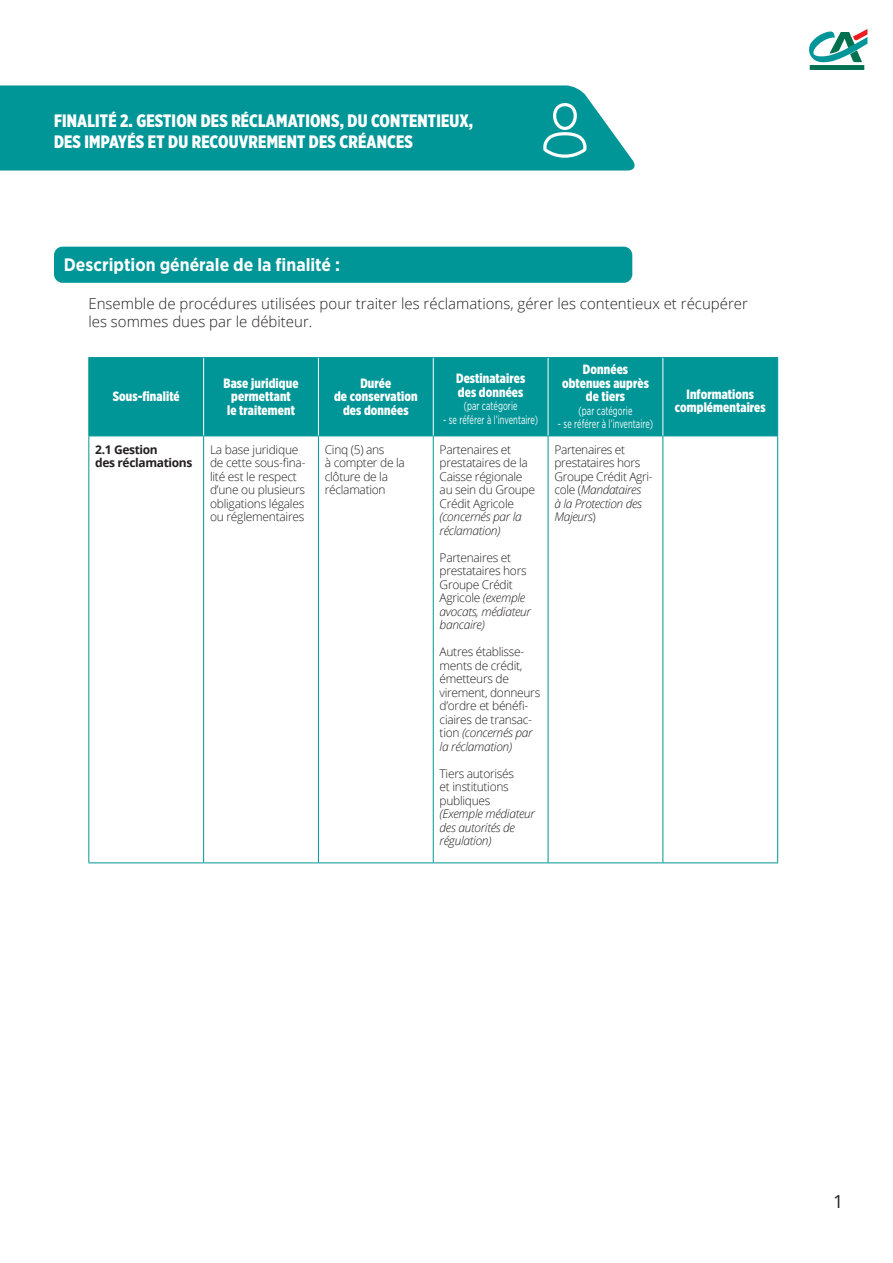
<style>
.page{position:relative;width:893px;height:1263px;background:#fff}
.page>*{position:absolute;margin:0;border:0;box-sizing:border-box;transform-origin:0 0}
.t1{font:900 18px/21.6px "Gotham X Narrow";letter-spacing:.01em;color:#fff}
.t2{font:700 18px "Gotham Narrow";color:#fff}
.t3{font:18px "Open Sans";color:#231f20}
.t4{font:300 15px/18px "Open Sans";color:#231f20}
.t5{font:900 13.5px/13.5px "Gotham X Narrow";letter-spacing:.01em;color:#fff;text-align:center}
.t6{font:300 12px/13.5px "Open Sans";letter-spacing:-.025em;color:#231f20}
.t7{font:12px "Gotham Narrow";letter-spacing:.01em;color:#fff;scale:.72 1}
.t8{font:italic 300 12px/13.5px "Open Sans";letter-spacing:-.025em;color:#231f20}
.t9{font:700 12px/13.5px "Open Sans";letter-spacing:-.03em;color:#231f20}
.s1{font-style:italic}
</style>
<div class="page">
<svg style="left:809px;top:29px;width:58px;height:41px"></svg>
<div style="left:54px;top:247px;width:578px;height:36px;background:#009597;border-radius:9px"></div>
<div style="left:89px;top:358px;width:688px;height:78px;background:#009597"></div>
<hr style="left:88px;top:436px;width:1px;height:426px;background:#009597">
<hr style="left:203px;top:436px;width:1px;height:426px;background:#009597">
<hr style="left:318px;top:436px;width:1px;height:426px;background:#009597">
<hr style="left:433px;top:436px;width:1px;height:426px;background:#009597">
<hr style="left:548px;top:436px;width:1px;height:426px;background:#009597">
<hr style="left:662px;top:436px;width:1px;height:426px;background:#009597">
<hr style="left:777px;top:436px;width:1px;height:426px;background:#009597">
<hr style="left:88px;top:862px;width:116px;height:1px;background:#009597">
<hr style="left:204px;top:862px;width:114px;height:1px;background:#009597">
<hr style="left:318px;top:862px;width:115px;height:1px;background:#009597">
<hr style="left:433px;top:862px;width:115px;height:1px;background:#009597">
<hr style="left:548px;top:862px;width:115px;height:1px;background:#009597">
<hr style="left:663px;top:862px;width:115px;height:1px;background:#009597">
<hr style="left:88px;top:357px;width:116px;height:1px;background:#009597">
<hr style="left:88px;top:358px;width:1px;height:78px;background:#009597">
<hr style="left:204px;top:357px;width:114px;height:1px;background:#009597">
<hr style="left:318px;top:357px;width:115px;height:1px;background:#009597">
<hr style="left:433px;top:357px;width:115px;height:1px;background:#009597">
<hr style="left:548px;top:357px;width:115px;height:1px;background:#009597">
<hr style="left:663px;top:357px;width:115px;height:1px;background:#009597">
<hr style="left:777px;top:358px;width:1px;height:78px;background:#009597">
<hr style="left:88px;top:436px;width:116px;height:1px;background:#009597">
<hr style="left:204px;top:436px;width:114px;height:1px;background:#009597">
<hr style="left:318px;top:436px;width:115px;height:1px;background:#009597">
<hr style="left:433px;top:436px;width:115px;height:1px;background:#009597">
<hr style="left:548px;top:436px;width:115px;height:1px;background:#009597">
<hr style="left:663px;top:436px;width:115px;height:1px;background:#009597">
<hr style="left:203px;top:358px;width:1px;height:78px;background:#fff">
<hr style="left:318px;top:358px;width:1px;height:78px;background:#fff">
<hr style="left:433px;top:358px;width:1px;height:78px;background:#fff">
<hr style="left:548px;top:358px;width:1px;height:78px;background:#fff">
<hr style="left:662px;top:358px;width:1px;height:78px;background:#fff">
<div style="left:0;top:85px;width:635px;height:86px;background:#009597"></div>
<svg style="left:543px;top:103px;width:43px;height:55px"></svg>
<p class="t1" style="left:54px;top:109px;width:421px">FINALITÉ 2. GESTION DES RÉCLAMATIONS, DU CONTENTIEUX,<br>DES IMPAYÉS ET DU RECOUVREMENT DES CRÉANCES</p>
<p class="t2" style="left:64px;top:253px;width:278px">Description générale de la finalité :</p>
<p class="t4" style="left:88px;top:294px;width:661px">Ensemble de procédures utilisées pour traiter les réclamations, gérer les contentieux et récupérer les sommes dues par le débiteur.</p>
<p class="t5" style="left:113px;top:390px;width:69px">Sous-finalité</p>
<p class="t5" style="left:224px;top:376px;width:76px">Base juridique permettant<br>le traitement</p>
<p class="t5" style="left:334px;top:376px;width:85px">Durée<br>de conservation des données</p>
<p class="t5" style="left:456px;top:372px;width:71px;text-align:left">Destinataires des données</p>
<p class="t7" style="left:464px;top:399px;width:76px">(par catégorie</p>
<p class="t7" style="left:443px;top:412px;width:133px">- se référer à l’inventaire)</p>
<p class="t9" style="left:95px;top:442px;width:99px">2.1 Gestion<br>des réclamations</p>
<p class="t6" style="left:210px;top:442px;width:97px">La base juridique de cette sous-fina&shy;lité est le respect d’une ou plusieurs obligations légales ou réglementaires</p>
<p class="t6" style="left:325px;top:442px;width:82px">Cinq (5) ans<br>à compter de la clôture de la réclamation</p>
<p class="t6" style="left:440px;top:442px;width:97px">Partenaires et prestataires de la<br>Caisse régionale au sein du Groupe<br>Crédit Agricole <span class="s1">(concernés par la réclamation)</span></p>
<p class="t6" style="left:440px;top:550px;width:93px">Partenaires et prestataires hors<br>Groupe Crédit<br>Agricole <span class="s1">(exemple avocats, médiateur bancaire)</span></p>
<p class="t6" style="left:440px;top:645px;width:102px">Autres établisse&shy;ments de crédit, émetteurs de virement, donneurs d’ordre et bénéfi&shy;ciaires de transac&shy;tion <span class="s1">(concernés par la réclamation)</span></p>
<p class="t6" style="left:440px;top:766px;width:76px">Tiers autorisés et institutions publiques</p>
<p class="t8" style="left:440px;top:807px;width:97px">(Exemple médiateur des autorités de régulation)</p>
<p class="t5" style="left:562px;top:363px;width:88px">Données obtenues auprès de tiers</p>
<p class="t7" style="left:578px;top:403px;width:76px">(par catégorie</p>
<p class="t7" style="left:558px;top:417px;width:133px">- se référer à l’inventaire)</p>
<p class="t6" style="left:554px;top:442px;width:100px">Partenaires et prestataires hors<br>Groupe Crédit Agri&shy;cole (<span class="s1">Mandataires<br>à la Protection des<br>Majeurs</span>)</p>
<p class="t5" style="left:675px;top:387px;width:92px">Informations complémentaires</p>
<p class="t3" style="left:833px;top:1189px;width:12px">1</p>
</div>
